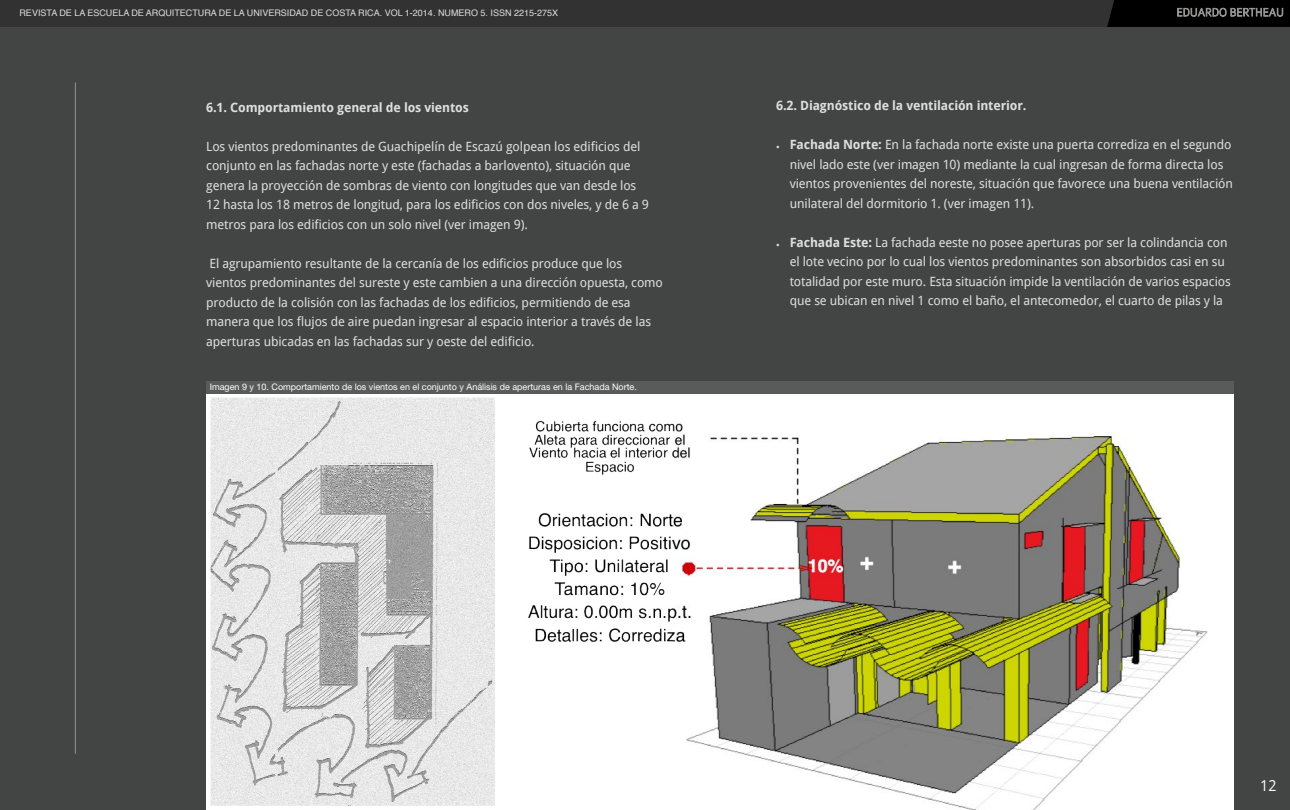
<style>
.page{position:relative;width:1290px;height:810px;background:#434545}
.page>*{position:absolute;margin:0;border:0;box-sizing:border-box;transform-origin:0 0}
.t1{font:15px "Droid Sans";color:#fff}
.t2{font:12.75px/19.5px "Droid Sans";letter-spacing:-.01em;color:#dedede}
.t3{font:700 12.75px "Droid Sans";letter-spacing:-.01em;color:#dedede}
.t4{font:9px "Helvetica";color:#dedede}
.t5{font:9px "Helvetica Neue LT Std";color:#fff}
.s1{font-family:"Minion Pro";font-weight:700;font-size:9px}
.s2{font-weight:700}
</style>
<div class="page">
<hr style="left:75px;top:82px;width:1px;height:672px;background:#949392">
<div style="left:206px;top:394px;width:1028px;height:416px;background:#fff"></div>
<img style="left:210px;top:397px;width:285px;height:409px">
<img style="left:528px;top:420px;width:680px;height:390px">
<div style="left:206px;top:381px;width:1028px;height:13px;background:#595a5a"></div>
<svg style="left:1177px;top:8px;width:106px;height:9px"></svg>
<p class="t4" style="left:20px;top:5px;width:540px">REVISTA DE LA ESCUELA DE ARQUITECTURA DE LA UNIVERSIDAD DE COSTA RICA. VOL 1-2014. NUMERO 5. ISSN 2215-275X</p>
<p class="t3" style="left:206px;top:98px;width:264px">6.1. Comportamiento general de los vientos</p>
<p class="t2" style="left:206px;top:136px;width:444px">Los vientos predominantes de Guachipelín de Escazú golpean los edificios del conjunto en las fachadas norte y este (fachadas a barlovento), situación que genera la proyección de sombras de viento con longitudes que van desde los 12 hasta los 18 metros de longitud, para los edificios con dos niveles, y de 6 a 9 metros para los edificios con un solo nivel (ver imagen 9).</p>
<p class="t2" style="left:206px;top:253px;width:458px">El agrupamiento resultante de la cercanía de los edificios produce que los<br>vientos predominantes del sureste y este cambien a una dirección opuesta, como producto de la colisión con las fachadas de los edificios, permitiendo de esa manera que los flujos de aire puedan ingresar al espacio interior a través de las aperturas ubicadas en las fachadas sur y oeste del edificio.</p>
<p class="t5" style="left:210px;top:381px;width:429px">Imagen 9 y 10. Comportamiento de los vientos en el conjunto y Análisis de aperturas en la Fachada Norte.</p>
<p class="t3" style="left:776px;top:97px;width:252px">6.2. Diagnóstico de la ventilación interior.</p>
<p class="t2" style="left:790px;top:135px;width:445px;text-indent:-14px"><span class="s1">•</span> <span class="s2">Fachada Norte:</span> En la fachada norte existe una puerta corrediza en el segundo nivel lado este (ver imagen 10) mediante la cual ingresan de forma directa los vientos provenientes del noreste, situación que favorece una buena ventilación unilateral del dormitorio 1. (ver imagen 11).</p>
<p class="t2" style="left:790px;top:232px;width:443px;text-indent:-14px"><span class="s1">•</span> <span class="s2">Fachada Este:</span> La fachada eeste no posee aperturas por ser la colindancia con el lote vecino por lo cual los vientos predominantes son absorbidos casi en su totalidad por este muro. Esta situación impide la ventilación de varios espacios que se ubican en nivel 1 como el baño, el antecomedor, el cuarto de pilas y la</p>
<p class="t1" style="left:1260px;top:775px;width:18px">12</p>
</div>
